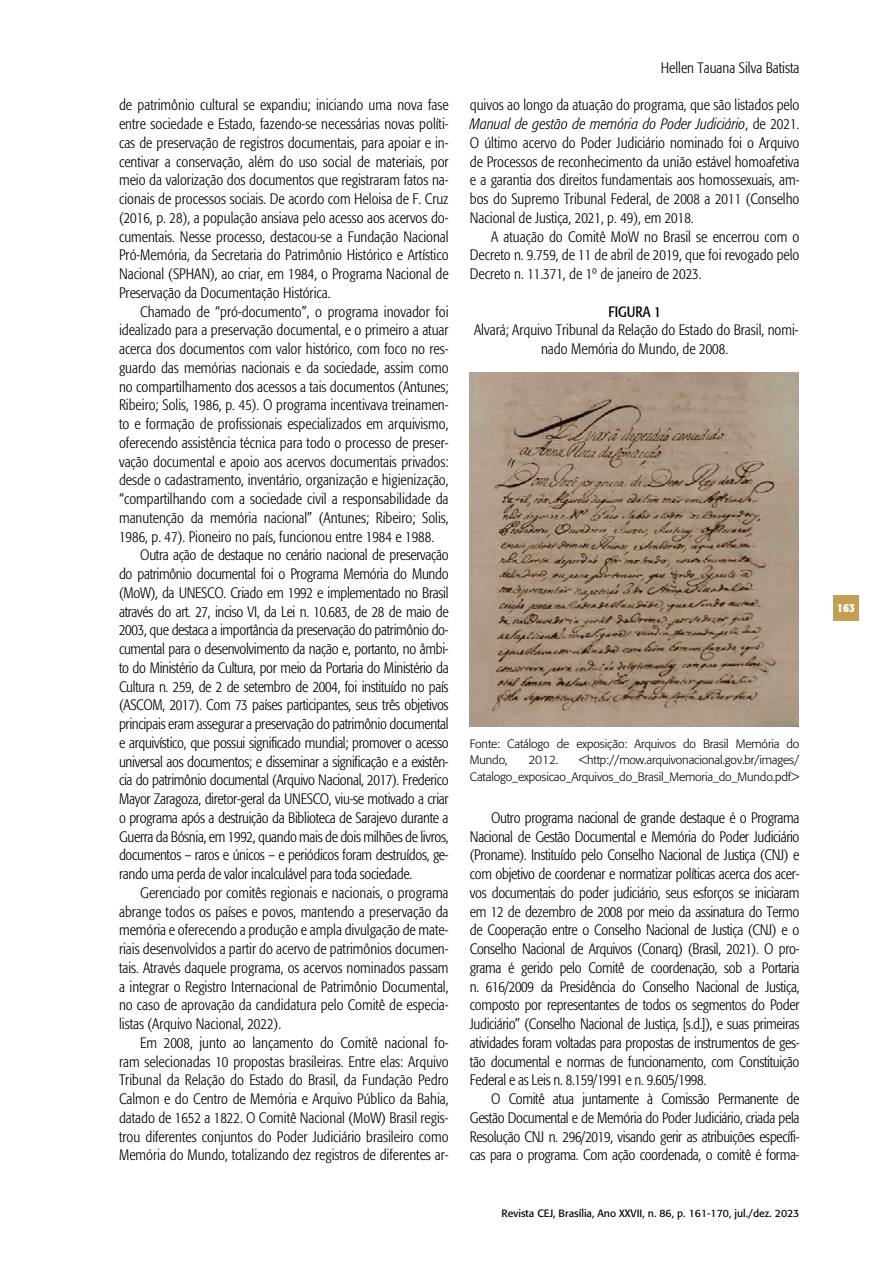
<style>
.page{position:relative;width:893px;height:1263px;background:#fff}
.page>*{position:absolute;margin:0;border:0;box-sizing:border-box;transform-origin:0 0}
.t1{font:300 condensed 15px/18.8px "Formata";color:#000;text-align:justify}
.t2{font:300 condensed 15px "Formata";letter-spacing:-.02em;color:#000}
.t3{font:condensed 15px "Formata";color:#000}
.t4{font:300 12px/16.5px "Formata";letter-spacing:-.01em;color:#000}
.t5{font:700 condensed 12px "Formata";color:#fff}
.t6{font:10.5px "Formata";color:#000}
.s1{font-style:italic}
</style>
<div class="page">
<div style="left:833px;top:595px;width:26px;height:26px;background:#c69e52"></div>
<img style="left:470px;top:373px;width:328px;height:354px">
<p class="t1" style="left:119px;top:96px;width:331px">de patrimônio cultural se expandiu; iniciando uma nova fase entre sociedade e Estado, fazendo-se necessárias novas políti&shy;cas de preservação de registros documentais, para apoiar e in&shy;centivar a conservação, além do uso social de materiais, por meio da valorização dos documentos que registraram fatos na&shy;cionais de processos sociais. De acordo com Heloisa de F. Cruz (2016, p. 28), a população ansiava pelo acesso aos acervos do&shy;cumentais. Nesse processo, destacou-se a Fundação Nacional Pró-Memória, da Secretaria do Patrimônio Histórico e Artístico Nacional (SPHAN), ao criar, em 1984, o Programa Nacional de Preservação da Documentação Histórica.</p>
<p class="t1" style="left:140px;top:302px;width:310px">Chamado de “pró-documento”, o programa inovador foi</p>
<p class="t1" style="left:119px;top:321px;width:331px">idealizado para a preservação documental, e o primeiro a atuar</p>
<p class="t1" style="left:119px;top:340px;width:331px">acerca dos documentos com valor histórico, com foco no res-</p>
<p class="t1" style="left:119px;top:358px;width:331px">guardo das memórias nacionais e da sociedade, assim como</p>
<p class="t1" style="left:119px;top:377px;width:331px">no compartilhamento dos acessos a tais documentos (Antunes;</p>
<p class="t1" style="left:119px;top:396px;width:331px">Ribeiro; Solis, 1986, p. 45). O programa incentivava treinamen-</p>
<p class="t1" style="left:119px;top:415px;width:331px">to e formação de profissionais especializados em arquivismo,</p>
<p class="t1" style="left:119px;top:433px;width:331px">oferecendo assistência técnica para todo o processo de preser-</p>
<p class="t1" style="left:119px;top:452px;width:331px">vação documental e apoio aos acervos documentais privados:</p>
<p class="t1" style="left:119px;top:471px;width:331px">desde o cadastramento, inventário, organização e higienização,</p>
<p class="t1" style="left:119px;top:490px;width:331px">“compartilhando com a sociedade civil a responsabilidade da</p>
<p class="t1" style="left:119px;top:508px;width:331px">manutenção da memória nacional” (Antunes; Ribeiro; Solis,</p>
<p class="t1" style="left:119px;top:527px;width:317px">1986, p. 47). Pioneiro no país, funcionou entre 1984 e 1988.</p>
<p class="t2" style="left:140px;top:546px;width:310px">Outra ação de destaque no cenário nacional de preservação</p>
<p class="t2" style="left:119px;top:565px;width:331px">do patrimônio documental foi o Programa Memória do Mundo</p>
<p class="t2" style="left:119px;top:584px;width:331px">(MoW), da UNESCO. Criado em 1992 e implementado no Brasil</p>
<p class="t2" style="left:119px;top:603px;width:331px">através do art. 27, inciso VI, da Lei n. 10.683, de 28 de maio de</p>
<p class="t2" style="left:119px;top:621px;width:331px">2003, que destaca a importância da preservação do patrimônio do-</p>
<p class="t2" style="left:119px;top:640px;width:331px">cumental para o desenvolvimento da nação e, portanto, no âmbi-</p>
<p class="t2" style="left:119px;top:659px;width:331px">to do Ministério da Cultura, por meio da Portaria do Ministério da</p>
<p class="t2" style="left:119px;top:678px;width:331px">Cultura n. 259, de 2 de setembro de 2004, foi instituído no país</p>
<p class="t2" style="left:119px;top:696px;width:331px">(ASCOM, 2017). Com 73 países participantes, seus três objetivos</p>
<p class="t2" style="left:119px;top:715px;width:331px">principais eram assegurar a preservação do patrimônio documental</p>
<p class="t2" style="left:119px;top:734px;width:331px">e arquivístico, que possui significado mundial; promover o acesso</p>
<p class="t2" style="left:119px;top:753px;width:331px">universal aos documentos; e disseminar a significação e a existên-</p>
<p class="t2" style="left:119px;top:771px;width:331px">cia do patrimônio documental (Arquivo Nacional, 2017). Frederico</p>
<p class="t2" style="left:119px;top:790px;width:331px">Mayor Zaragoza, diretor-geral da UNESCO, viu-se motivado a criar</p>
<p class="t2" style="left:119px;top:809px;width:331px">o programa após a destruição da Biblioteca de Sarajevo durante a</p>
<p class="t2" style="left:119px;top:828px;width:331px">Guerra da Bósnia, em 1992, quando mais de dois milhões de livros,</p>
<p class="t2" style="left:119px;top:846px;width:331px">documentos – raros e únicos – e periódicos foram destruídos, ge-</p>
<p class="t2" style="left:119px;top:865px;width:295px">rando uma perda de valor incalculável para toda sociedade.</p>
<p class="t1" style="left:140px;top:883px;width:310px">Gerenciado por comitês regionais e nacionais, o programa</p>
<p class="t1" style="left:119px;top:902px;width:331px">abrange todos os países e povos, mantendo a preservação da</p>
<p class="t1" style="left:119px;top:921px;width:331px">memória e oferecendo a produção e ampla divulgação de mate-</p>
<p class="t1" style="left:119px;top:940px;width:331px">riais desenvolvidos a partir do acervo de patrimônios documen-</p>
<p class="t1" style="left:119px;top:958px;width:331px">tais. Através daquele programa, os acervos nominados passam</p>
<p class="t1" style="left:119px;top:977px;width:331px">a integrar o Registro Internacional de Patrimônio Documental,</p>
<p class="t1" style="left:119px;top:996px;width:331px">no caso de aprovação da candidatura pelo Comitê de especia-</p>
<p class="t1" style="left:119px;top:1015px;width:164px">listas (Arquivo Nacional, 2022).</p>
<p class="t1" style="left:140px;top:1033px;width:310px">Em 2008, junto ao lançamento do Comitê nacional fo-</p>
<p class="t1" style="left:119px;top:1052px;width:331px">ram selecionadas 10 propostas brasileiras. Entre elas: Arquivo</p>
<p class="t1" style="left:119px;top:1071px;width:331px">Tribunal da Relação do Estado do Brasil, da Fundação Pedro</p>
<p class="t1" style="left:119px;top:1090px;width:331px">Calmon e do Centro de Memória e Arquivo Público da Bahia,</p>
<p class="t1" style="left:119px;top:1108px;width:331px">datado de 1652 a 1822. O Comitê Nacional (MoW) Brasil regis-</p>
<p class="t1" style="left:119px;top:1127px;width:331px">trou diferentes conjuntos do Poder Judiciário brasileiro como</p>
<p class="t1" style="left:119px;top:1146px;width:331px">Memória do Mundo, totalizando dez registros de diferentes ar-</p>
<p class="t1" style="left:661px;top:58px;width:140px">Hellen Tauana Silva Batista</p>
<p class="t1" style="left:470px;top:96px;width:331px">quivos ao longo da atuação do programa, que são listados pelo <span class="s1">Manual de gestão de memória do Poder Judiciário</span>, de 2021.<br>O último acervo do Poder Judiciário nominado foi o Arquivo de Processos de reconhecimento da união estável homoafetiva e a garantia dos direitos fundamentais aos homossexuais, am&shy;bos do Supremo Tribunal Federal, de 2008 a 2011 (Conselho Nacional de Justiça, 2021, p. 49), em 2018.</p>
<p class="t1" style="left:470px;top:227px;width:331px;text-indent:21px">A atuação do Comitê MoW no Brasil se encerrou com o Decreto n. 9.759, de 11 de abril de 2019, que foi revogado pelo Decreto n. 11.371, de 1º de janeiro de 2023.</p>
<p class="t3" style="left:608px;top:302px;width:54px">FIGURA 1</p>
<p class="t1" style="left:474px;top:321px;width:326px;text-align:center">Alvará; Arquivo Tribunal da Relação do Estado do Brasil, nomi&shy;nado Memória do Mundo, de 2008.</p>
<p class="t4" style="left:470px;top:735px;width:331px">Fonte: Catálogo de exposição: Arquivos do Brasil Memória do<br>Mundo,</p>
<p class="t4" style="left:470px;top:752px;width:331px;text-align:right">&lt;http://mow.arquivonacional.gov.br/images/<br>Catalogo_exposicao_Arquivos_do_Brasil_Memoria_do_Mundo.pdf&gt;</p>
<p class="t1" style="left:470px;top:808px;width:331px;text-indent:21px">Outro programa nacional de grande destaque é o Programa Nacional de Gestão Documental e Memória do Poder Judiciário (Proname). Instituído pelo Conselho Nacional de Justiça (CNJ) e com objetivo de coordenar e normatizar políticas acerca dos acer&shy;vos documentais do poder judiciário, seus esforços se iniciaram em 12 de dezembro de 2008 por meio da assinatura do Termo de Cooperação entre o Conselho Nacional de Justiça (CNJ) e o Conselho Nacional de Arquivos (Conarq) (Brasil, 2021). O pro&shy;grama é gerido pelo Comitê de coordenação, sob a Portaria n. 616/2009 da Presidência do Conselho Nacional de Justiça, composto por representantes de todos os segmentos do Poder Judiciário” (Conselho Nacional de Justiça, [s.d.]), e suas primeiras atividades foram voltadas para propostas de instrumentos de ges&shy;tão documental e normas de funcionamento, com Constituição Federal e as Leis n. 8.159/1991 e n. 9.605/1998.</p>
<p class="t1" style="left:470px;top:1090px;width:331px;text-indent:21px">O Comitê atua juntamente à Comissão Permanente de Gestão Documental e de Memória do Poder Judiciário, criada pela Resolução CNJ n. 296/2019, visando gerir as atribuições específi&shy;cas para o programa. Com ação coordenada, o comitê é forma-</p>
<p class="t4" style="left:528px;top:752px;width:31px">2012.</p>
<p class="t6" style="left:501px;top:1206px;width:299px">Revista CEJ, Brasília, Ano XXVII, n. 86, p. 161-170, jul./dez. 2023</p>
<p class="t5" style="left:837px;top:601px;width:19px">163</p>
</div>
